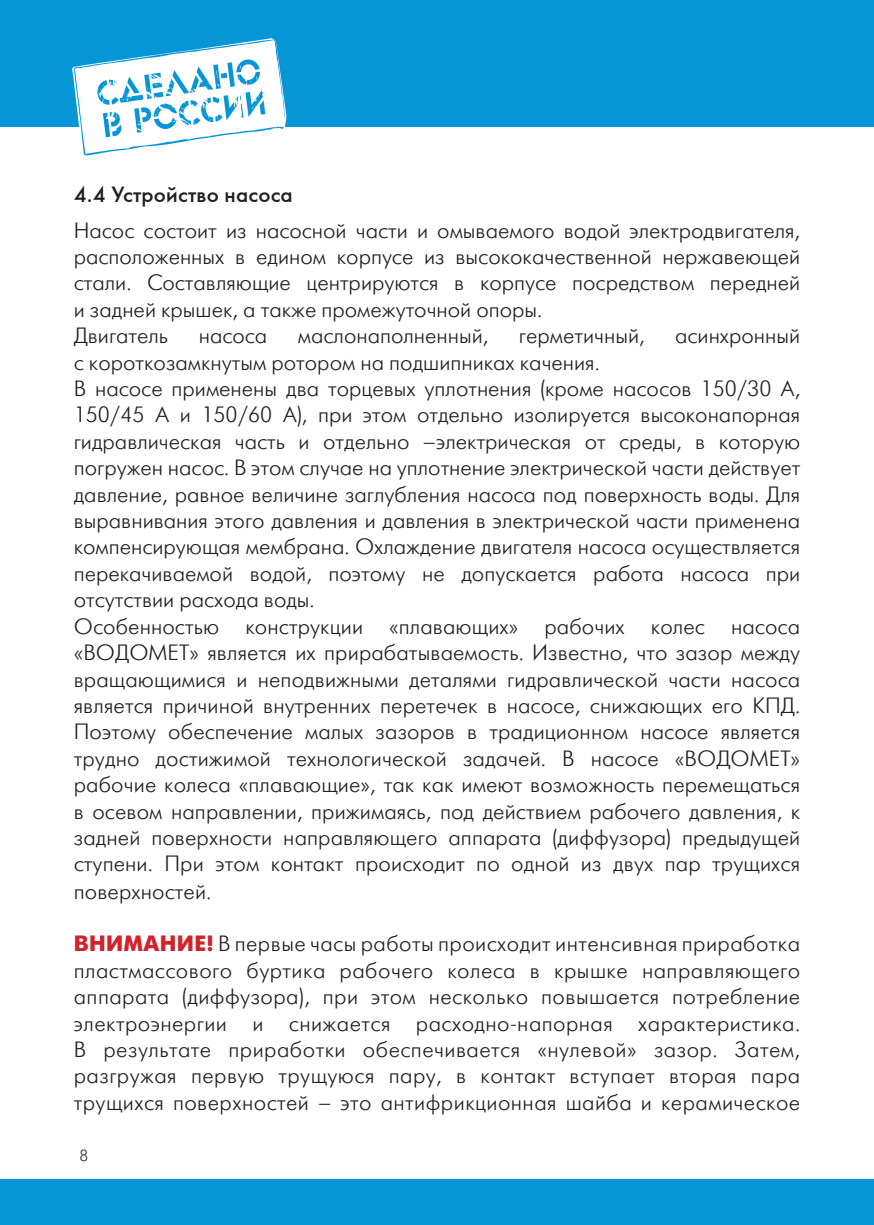
<style>
.page{position:relative;width:874px;height:1225px;background:#fff}
.page>*{position:absolute;margin:0;border:0;box-sizing:border-box;transform-origin:0 0}
.t1{font:22px/26.4px "Futuris Light C";color:#231f20;text-align:justify}
.t2{font:22px "Futuris C";letter-spacing:.01em;color:#231f20}
.t3{font:16px "Futuris Light C";color:#231f20}
.s1{font-family:"Futuris C";font-weight:700;color:#d1232a}
</style>
<div class="page">
<div style="left:0;top:0;width:873px;height:127px;background:#0696d7"></div>
<svg style="left:72px;top:38px;width:215px;height:118px"></svg>
<div style="left:0;top:1179px;width:873px;height:46px;background:#0696d7"></div>
<p class="t2" style="left:74px;top:181px;width:220px">4.4 Устройство насоса</p>
<p class="t1" style="left:74px;top:217px;width:727px">Насос состоит из насосной части и омываемого водой электродвигателя, расположенных в едином корпусе из высококачественной нержавеющей стали. Составляющие центрируются в корпусе посредством передней и задней крышек, а также промежуточной опоры.</p>
<p class="t1" style="left:74px;top:323px;width:96px">Двигатель</p>
<p class="t1" style="left:199px;top:323px;width:70px">насоса</p>
<p class="t1" style="left:298px;top:323px;width:192px">маслонаполненный,</p>
<p class="t1" style="left:518px;top:323px;width:127px">герметичный,</p>
<p class="t1" style="left:674px;top:323px;width:126px">асинхронный</p>
<p class="t1" style="left:74px;top:349px;width:527px">с короткозамкнутым ротором на подшипниках качения.</p>
<p class="t1" style="left:74px;top:376px;width:727px">В насосе применены два торцевых уплотнения (кроме насосов 150/30 А, 150/45 А и 150/60 А), при этом отдельно изолируется высоконапорная гидравлическая часть и отдельно –электрическая от среды, в которую погружен насос. В этом случае на уплотнение электрической части действует давление, равное величине заглубления насоса под поверхность воды. Для выравнивания этого давления и давления в электрической части применена компенсирующая мембрана. Охлаждение двигателя насоса осуществляется перекачиваемой водой, поэтому не допускается работа насоса при отсутствии расхода воды.</p>
<p class="t1" style="left:74px;top:613px;width:727px">Особенностью конструкции «плавающих» рабочих колес насоса «ВОДОМЕТ» является их прирабатываемость. Известно, что зазор между вращающимися и неподвижными деталями гидравлической части насоса является причиной внутренних перетечек в насосе, снижающих его КПД.<br>Поэтому обеспечение малых зазоров в традиционном насосе является трудно достижимой технологической задачей. В насосе «ВОДОМЕТ» рабочие колеса «плавающие», так как имеют возможность перемещаться в осевом направлении, прижимаясь, под действием рабочего давления, к задней поверхности направляющего аппарата (диффузора) предыдущей ступени. При этом контакт происходит по одной из двух пар трущихся поверхностей.</p>
<p class="t1" style="left:74px;top:931px;width:727px"><span class="s1">ВНИМАНИЕ!</span> В первые часы работы происходит интенсивная приработка пластмассового буртика рабочего колеса в крышке направляющего аппарата (диффузора), при этом несколько повышается потребление электроэнергии и снижается расходно-напорная характеристика.<br>В результате приработки обеспечивается «нулевой» зазор. Затем, разгружая первую трущуюся пару, в контакт вступает вторая пара трущихся поверхностей – это антифрикционная шайба и керамическое</p>
<p class="t3" style="left:79px;top:1147px;width:10px">8</p>
</div>
